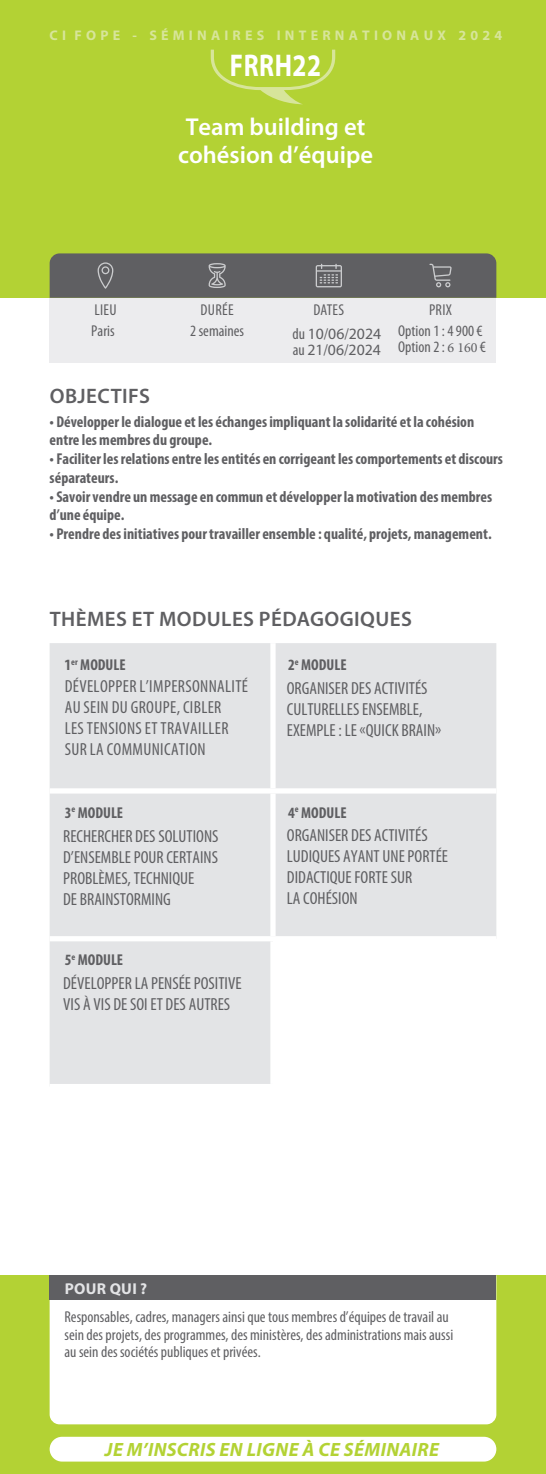
<style>
.page{position:relative;width:546px;height:1474px;background:#fff}
.page>*{position:absolute;margin:0;border:0;box-sizing:border-box;transform-origin:0 0}
.t1{font:700 31.5px "Myriad Pro";letter-spacing:.02em;color:#fff;scale:.8 1}
.t2{font:600 24.5px/28px "Myriad Pro";color:#fff;text-align:center}
.t3{font:600 21px "Myriad Pro";letter-spacing:.02em;color:#5f5f62}
.t4{font:italic 700 19.25px "Myriad Pro";letter-spacing:.02em;color:#b3d234}
.t5{font:condensed 17.5px/21px "Myriad Pro";color:#5f5f62}
.t6{font:condensed 17.5px/21px "Myriad Pro";letter-spacing:.02em;color:#5f5f62}
.t7{font:700 condensed 15.75px/18.9px "Myriad Pro";color:#5f5f62}
.t8{font:condensed 15.75px/21.7px "Myriad Pro";color:#5f5f62}
.t9{font:15.75px "Myriad Pro";color:#5f5f62}
.t10{font:700 15.75px "Myriad Pro";letter-spacing:.02em;color:#e3e4e6}
.t11{font:700 14px "Myriad Pro";letter-spacing:.3em;color:#d7e59a}
.s1{font-stretch:normal}
.s2{font-stretch:condensed}
.s3{font-family:"Minion Pro";font-stretch:normal;font-size:14px}
</style>
<div class="page">
<div style="left:0;top:1275px;width:546px;height:198px;background:#b3d234"></div>
<div style="left:50px;top:298px;width:446px;height:64px;background:#ececee"></div>
<div style="left:50px;top:1300px;width:446px;height:124px;background:#fff"></div>
<div style="left:0;top:0;width:546px;height:298px;background:#b3d234"></div>
<svg style="left:50px;top:253px;width:446px;height:45px;background:#636464"></svg>
<div style="left:50px;top:1275px;width:446px;height:25px;background:#5f5f62"></div>
<svg style="left:50px;top:643px;width:446px;height:440px;fill:#e3e4e6"></svg>
<div style="left:270px;top:643px;width:5px;height:145px;background:#fff"></div>
<div style="left:50px;top:788px;width:223px;height:5px;background:#fff"></div>
<div style="left:273px;top:788px;width:223px;height:5px;background:#fff"></div>
<div style="left:270px;top:793px;width:5px;height:143px;background:#fff"></div>
<div style="left:50px;top:936px;width:223px;height:5px;background:#fff"></div>
<div style="left:273px;top:936px;width:223px;height:5px;background:#fff"></div>
<div style="left:270px;top:941px;width:5px;height:142px;background:#fff"></div>
<svg style="left:211px;top:50px;width:124px;height:54px"></svg>
<div style="left:50px;top:1436px;width:446px;height:25px;background:#fff;border-radius:12px"></div>
<p class="t11" style="left:50px;top:26px;width:454px">CI FOPE - SÉMINAIRES INTERNATIONAUX 2024</p>
<h1 class="t1" style="left:230px;top:45px;width:115px">FRRH22</h1>
<h2 class="t2" style="left:178px;top:112px;width:196px">Team building et cohésion d’équipe</h2>
<p class="t8" style="left:190px;top:299px;width:55px;text-align:center">DURÉE<br>2 semaines</p>
<p class="t8" style="left:91px;top:299px;width:27px">LIEU<br>Paris</p>
<p class="t8" style="left:292px;top:297px;width:90px;line-height:24.3px;text-indent:21px">DATES<br>du <span class="s1">10</span>/<span class="s1">06</span>/<span class="s1">2024</span></p>
<p class="t9" style="left:293px;top:340px;width:89px"><span class="s2">au</span> 21<span class="s2">/</span>06<span class="s2">/</span>2024</p>
<p class="t8" style="left:398px;top:299px;width:86px;text-align:center">PRIX<br>Option 1 : 4 900 €</p>
<p class="t8" style="left:398px;top:336px;width:89px">Option 2 : <span class="s3">6 160</span> €</p>
<h3 class="t3" style="left:50px;top:384px;width:102px">OBJECTIFS</h3>
<p class="t7" style="left:50px;top:412px;width:426px;line-height:18.2px">• Développer le dialogue et les échanges impliquant la solidarité et la cohésion entre les membres du groupe.</p>
<p class="t7" style="left:50px;top:448px;width:455px">• Faciliter les relations entre les entités en corrigeant les comportements et discours séparateurs.</p>
<p class="t7" style="left:50px;top:486px;width:444px">• Savoir vendre un message en commun et développer la motivation des membres d’une équipe.</p>
<p class="t7" style="left:50px;top:524px;width:443px">• Prendre des initiatives pour travailler ensemble : qualité, projets, management.</p>
<h3 class="t3" style="left:50px;top:607px;width:363px">THÈMES ET MODULES PÉDAGOGIQUES</h3>
<p class="t7" style="left:64px;top:654px;width:63px">1<sup>er</sup> MODULE</p>
<p class="t6" style="left:65px;top:675px;width:185px">DÉVELOPPER L’IMPERSONNALITÉ<br>AU SEIN DU GROUPE, CIBLER<br>LES TENSIONS ET TRAVAILLER<br>SUR LA COMMUNICATION</p>
<p class="t7" style="left:288px;top:654px;width:60px">2<sup>e</sup> MODULE</p>
<p class="t5" style="left:287px;top:677px;width:156px">ORGANISER DES ACTIVITÉS<br>CULTURELLES ENSEMBLE,<br>EXEMPLE : LE «QUICK BRAIN»</p>
<p class="t7" style="left:65px;top:802px;width:60px">3<sup>e</sup> MODULE</p>
<p class="t5" style="left:63px;top:825px;width:157px">RECHERCHER DES SOLUTIONS<br>D’ENSEMBLE POUR CERTAINS<br>PROBLÈMES, TECHNIQUE<br>DE BRAINSTORMING</p>
<p class="t7" style="left:65px;top:949px;width:60px">5<sup>e</sup> MODULE</p>
<p class="t5" style="left:63px;top:972px;width:180px">DÉVELOPPER LA PENSÉE POSITIVE<br>VIS À VIS DE SOI ET DES AUTRES</p>
<p class="t7" style="left:288px;top:802px;width:60px">4<sup>e</sup> MODULE</p>
<p class="t5" style="left:287px;top:824px;width:163px">ORGANISER DES ACTIVITÉS<br>LUDIQUES AYANT UNE PORTÉE<br>DIDACTIQUE FORTE SUR<br>LA COHÉSION</p>
<p class="t10" style="left:65px;top:1278px;width:84px">POUR QUI ?</p>
<p class="t8" style="left:65px;top:1307px;width:390px;line-height:17.5px">Responsables, cadres, managers ainsi que tous membres d’équipes de travail au sein des projets, des programmes, des ministères, des administrations mais aussi au sein des sociétés publiques et privées.</p>
<p class="t4" style="left:105px;top:1437px;width:335px">JE M’INSCRIS EN LIGNE À CE SÉMINAIRE</p>
</div>
